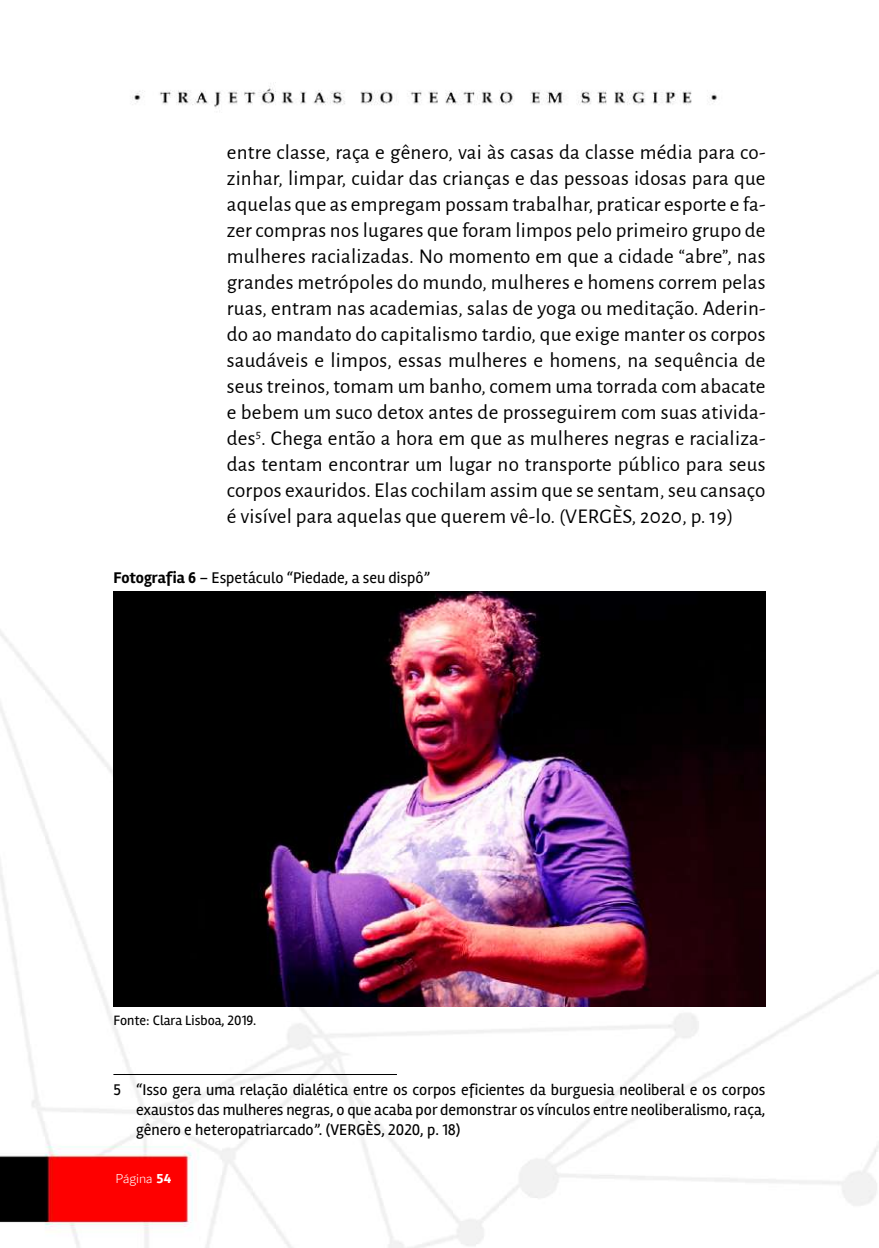
<style>
.page{position:relative;width:879px;height:1248px;background:#fff}
.page>*{position:absolute;margin:0;border:0;box-sizing:border-box;transform-origin:0 0}
.t1{font:21px/26px "Alegreya Sans";letter-spacing:.01em;color:#000;text-align:justify}
.t2{font:16px/20px "Rambla";color:#000;text-align:justify}
.t3{font:14px "Rambla";color:#000}
.t4{font:300 14px "Dubai";color:#fff}
.s1{font-weight:700}
</style>
<div class="page">
<img style="left:0;top:82px;width:879px;height:1165px">
<hr style="left:113px;top:1073px;width:284px;height:1px;background:#000">
<img style="left:113px;top:591px;width:652px;height:415px">
<p class="t1" style="left:227px;top:138px;width:540px">entre classe, raça e gê nero, vai às casas da classe média para co&shy;zinhar, limpar, cuidar das crianças e das pessoas idosas para que aquelas que as empregam possam trabalhar, praticar esporte e fa&shy;zer compras nos lugares que foram limpos pelo primeiro grupo de mulheres racializadas. No momento em que a cidade “abre”, nas grandes metrópoles do mundo, mulheres e homens correm pelas ruas, entram nas academias, salas de yoga ou meditação. Aderin&shy;do ao mandato do capitalismo tardio, que exige manter os corpos saudáveis e limpos, essas mulheres e homens, na sequência de seus treinos, tomam um banho, comem uma torrada com abacate e bebem um suco detox antes de prosseguirem com suas ativida&shy;des<sup>5</sup>. Chega então a hora em que as mulheres negras e racializa&shy;das tentam encontrar um lugar no transporte público para seus corpos exauridos. Elas cochilam assim que se sentam, seu cansaço é visível para aquelas que querem vê-lo. (VERGÈS, 2020, p. 19)</p>
<p class="t2" style="left:113px;top:567px;width:318px"><span class="s1">Fotografia 6</span> – Espetáculo “Piedade, a seu dispô”</p>
<p class="t3" style="left:113px;top:1012px;width:144px">Fonte: Clara Lisboa, 2019.</p>
<p class="t2" style="left:136px;top:1078px;width:631px;text-indent:-23px">5 “Isso gera uma relação dialética entre os corpos eficientes da burguesia neoliberal e os corpos exaustos das mulheres negras, o que acaba por demonstrar os vínculos entre neoliberalismo, raça, gênero e heteropatriarcado”. (VERGÈS, 2020, p. 18)</p>
<p class="t4" style="left:116px;top:1167px;width:57px">Página <span class="s1">54</span></p>
</div>
